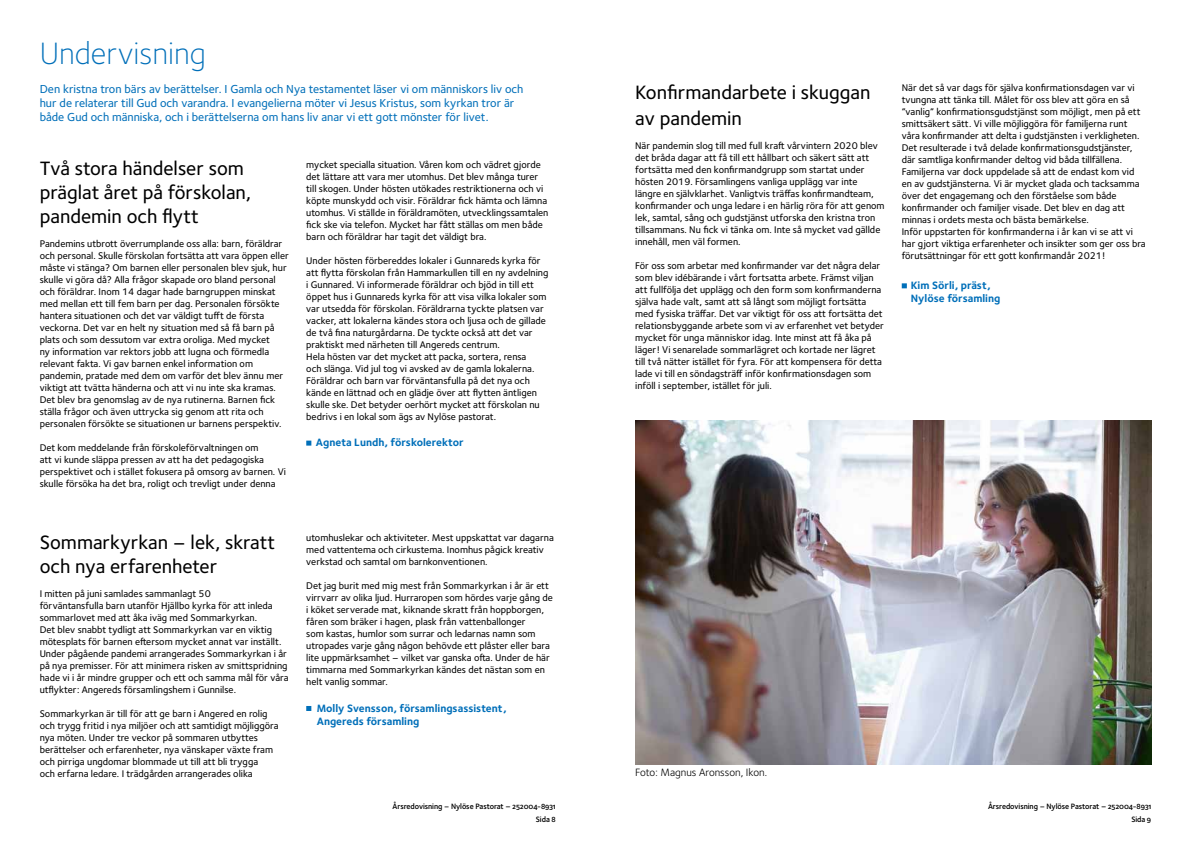
<style>
.page{position:relative;width:1191px;height:842px;background:#fff}
.page>*{position:absolute;margin:0;border:0;box-sizing:border-box;transform-origin:0 0}
.t1{font:300 32px "Foundry Sterling OT3";color:#006fb9}
.t2{font:500 20px/24px "Foundry Sterling OT3";color:#000}
.t3{font:500 12px/14.4px "Foundry Sterling OT3";color:#006fb9}
.t4{font:700 11px/13.2px "Foundry Sterling OT3";color:#006fb9}
.t5{font:11px "Foundry Sterling OT3";color:#000}
.t6{font:500 10px/12px "Foundry Sterling OT3";color:#000}
.t7{font:600 8px/13.2px "Foundry Sterling OT3";letter-spacing:-.01em;color:#000;text-align:right}
.s1{font-size:8.2px}
</style>
<div class="page">
<svg style="left:306px;top:441px;width:5px;height:5px"></svg>
<svg style="left:306px;top:706px;width:5px;height:5px"></svg>
<svg style="left:901px;top:283px;width:6px;height:5px"></svg>
<img style="left:635px;top:421px;width:516px;height:343px">
<h1 class="t1" style="left:40px;top:31px;width:168px">Undervisning</h1>
<p class="t3" style="left:40px;top:81px;width:485px">Den kristna tron bärs av berättelser. I Gamla och Nya testamentet läser vi om människors liv och hur de relaterar till Gud och varandra. I evangelierna möter vi Jesus Kristus, som kyrkan tror är både Gud och människa, och i berättelserna om hans liv anar vi ett gott mönster för livet.</p>
<h2 class="t2" style="left:40px;top:155px;width:213px">Två stora händelser som präglat året på förskolan, pandemin och flytt</h2>
<p class="t6" style="left:40px;top:237px;width:251px">Pandemins utbrott överrumplande oss alla: barn, föräldrar och personal. Skulle förskolan fortsätta att vara öppen eller måste vi stänga? Om barnen eller personalen blev sjuk, hur skulle vi göra då? Alla frågor skapade oro bland personal och föräldrar. Inom 14 dagar hade barngruppen minskat med mellan ett till fem barn per dag. Personalen försökte hantera situationen och det var väldigt tufft de första veckorna. Det var en helt ny situation med så få barn på plats och som dessutom var extra oroliga. Med mycket<br>ny information var rektors jobb att lugna och förmedla relevant fakta. Vi gav barnen enkel information om pandemin, pratade med dem om varför det blev ännu mer viktigt att tvätta händerna och att vi nu inte ska kramas.<br>Det blev bra genomslag av de nya rutinerna. Barnen fick ställa frågor och även uttrycka sig genom att rita och personalen försökte se situationen ur barnens perspektiv.</p>
<p class="t6" style="left:40px;top:441px;width:248px">Det kom meddelande från förskoleförvaltningen om<br>att vi kunde släppa pressen av att ha det pedagogiska perspektivet och i stället fokusera på omsorg av barnen. Vi skulle försöka ha det bra, roligt och trevligt under denna</p>
<h2 class="t2" style="left:40px;top:529px;width:236px">Sommarkyrkan – lek, skratt och nya erfarenheter</h2>
<p class="t6" style="left:40px;top:587px;width:250px">I mitten på juni samlades sammanlagt 50<br>förväntansfulla barn utanför Hjällbo kyrka för att inleda sommarlovet med att åka iväg med Sommarkyrkan.<br>Det blev snabbt tydligt att Sommarkyrkan var en viktig mötesplats för barnen eftersom mycket annat var inställt.<br>Under pågående pandemi arrangerades Sommarkyrkan i år på nya premisser. För att minimera risken av smittspridning hade vi i år mindre grupper och ett och samma mål för våra utflykter: Angereds församlingshem i Gunnilse.</p>
<p class="t6" style="left:40px;top:707px;width:240px">Sommarkyrkan är till för att ge barn i Angered en rolig och trygg fritid i nya miljöer och att samtidigt möjliggöra nya möten. Under tre veckor på sommaren utbyttes berättelser och erfarenheter, nya vänskaper växte fram och pirriga ungdomar blommade ut till att bli trygga<br>och erfarna ledare. I trädgården arrangerades olika</p>
<p class="t6" style="left:306px;top:158px;width:244px">mycket specialla situation. Våren kom och vädret gjorde det lättare att vara mer utomhus. Det blev många turer till skogen. Under hösten utökades restriktionerna och vi köpte munskydd och visir. Föräldrar fick hämta och lämna utomhus. Vi ställde in föräldramöten, utvecklingssamtalen fick ske via telefon. Mycket har fått ställas om men både barn och föräldrar har tagit det väldigt bra.</p>
<p class="t6" style="left:306px;top:254px;width:244px">Under hösten förbereddes lokaler i Gunnareds kyrka för att flytta förskolan från Hammarkullen till en ny avdelning i Gunnared. Vi informerade föräldrar och bjöd in till ett öppet hus i Gunnareds kyrka för att visa vilka lokaler som var utsedda för förskolan. Föräldrarna tyckte platsen var vacker, att lokalerna kändes stora och ljusa och de gillade de två fina naturgårdarna. De tyckte också att det var praktiskt med närheten till Angereds centrum.<br>Hela hösten var det mycket att packa, sortera, rensa<br>och slänga. Vid jul tog vi avsked av de gamla lokalerna.<br>Föräldrar och barn var förväntansfulla på det nya och kände en lättnad och en glädje över att flytten äntligen skulle ske. Det betyder oerhört mycket att förskolan nu bedrivs i en lokal som ägs av Nylöse pastorat.</p>
<p class="t4" style="left:316px;top:436px;width:149px">Agneta Lundh, förskolerektor</p>
<p class="t6" style="left:306px;top:531px;width:249px">utomhuslekar och aktiviteter. Mest uppskattat var dagarna med vattentema och cirkustema. Inomhus pågick kreativ verkstad och samtal om barnkonventionen.</p>
<p class="t6" style="left:306px;top:579px;width:248px">Det jag burit med mig mest från Sommarkyrkan i år är ett virrvarr av olika ljud. Hurraropen som hördes varje gång de i köket serverade mat, kiknande skratt från hoppborgen, fåren som bräker i hagen, plask från vattenballonger<br>som kastas, humlor som surrar och ledarnas namn som utropades varje gång någon behövde ett plåster eller bara lite uppmärksamhet – vilket var ganska ofta. Under de här timmarna med Sommarkyrkan kändes det nästan som en helt vanlig sommar.</p>
<p class="t4" style="left:317px;top:701px;width:191px">Molly Svensson, församlingsassistent,<br>Angereds församling</p>
<p class="t7" style="left:392px;top:799px;width:165px">Årsredovisning – Nylöse Pastorat <span class="s1">–</span> 252004-8931<br>Sida 8</p>
<h2 class="t2" style="left:635px;top:77px;width:237px;line-height:26.4px">Konfirmandarbete i skuggan av pandemin</h2>
<p class="t6" style="left:635px;top:139px;width:251px">När pandemin slog till med full kraft vårvintern 2020 blev det bråda dagar att få till ett hållbart och säkert sätt att fortsätta med den konfirmandgrupp som startat under hösten 2019. Församlingens vanliga upplägg var inte längre en självklarhet. Vanligtvis träffas konfirmandteam, konfirmander och unga ledare i en härlig röra för att genom lek, samtal, sång och gudstjänst utforska den kristna tron tillsammans. Nu fick vi tänka om. Inte så mycket vad gällde innehåll, men väl formen.</p>
<p class="t6" style="left:635px;top:259px;width:250px">För oss som arbetar med konfirmander var det några delar som blev idébärande i vårt fortsatta arbete. Främst viljan att fullfölja det upplägg och den form som konfirmanderna själva hade valt, samt att så långt som möjligt fortsätta med fysiska träffar. Det var viktigt för oss att fortsätta det relationsbyggande arbete som vi av erfarenhet vet betyder mycket för unga människor idag. Inte minst att få åka på läger! Vi senarelade sommarlägret och kortade ner lägret till två nätter istället för fyra. För att kompensera för detta lade vi till en söndagsträff inför konfirmationsdagen som inföll i september, istället för juli.</p>
<p class="t6" style="left:901px;top:81px;width:245px">När det så var dags för själva konfirmationsdagen var vi tvungna att tänka till. Målet för oss blev att göra en så ”vanlig” konfirmationsgudstjänst som möjligt, men på ett smittsäkert sätt. Vi ville möjliggöra för familjerna runt våra konfirmander att delta i gudstjänsten i verkligheten.<br>Det resulterade i två delade konfirmationsgudstjänster, där samtliga konfirmander deltog vid båda tillfällena.<br>Familjerna var dock uppdelade så att de endast kom vid en av gudstjänsterna. Vi är mycket glada och tacksamma över det engagemang och den förståelse som både konfirmander och familjer visade. Det blev en dag att minnas i ordets mesta och bästa bemärkelse.<br>Inför uppstarten för konfirmanderna i år kan vi se att vi har gjort viktiga erfarenheter och insikter som ger oss bra förutsättningar för ett gott konfirmandår 2021!</p>
<p class="t4" style="left:910px;top:278px;width:91px">Kim Sörli, präst,<br>Nylöse församling</p>
<p class="t5" style="left:635px;top:764px;width:133px">Foto: Magnus Aronsson, Ikon.</p>
<p class="t7" style="left:988px;top:799px;width:165px">Årsredovisning – Nylöse Pastorat <span class="s1">–</span> 252004-8931<br>Sida 9</p>
</div>
